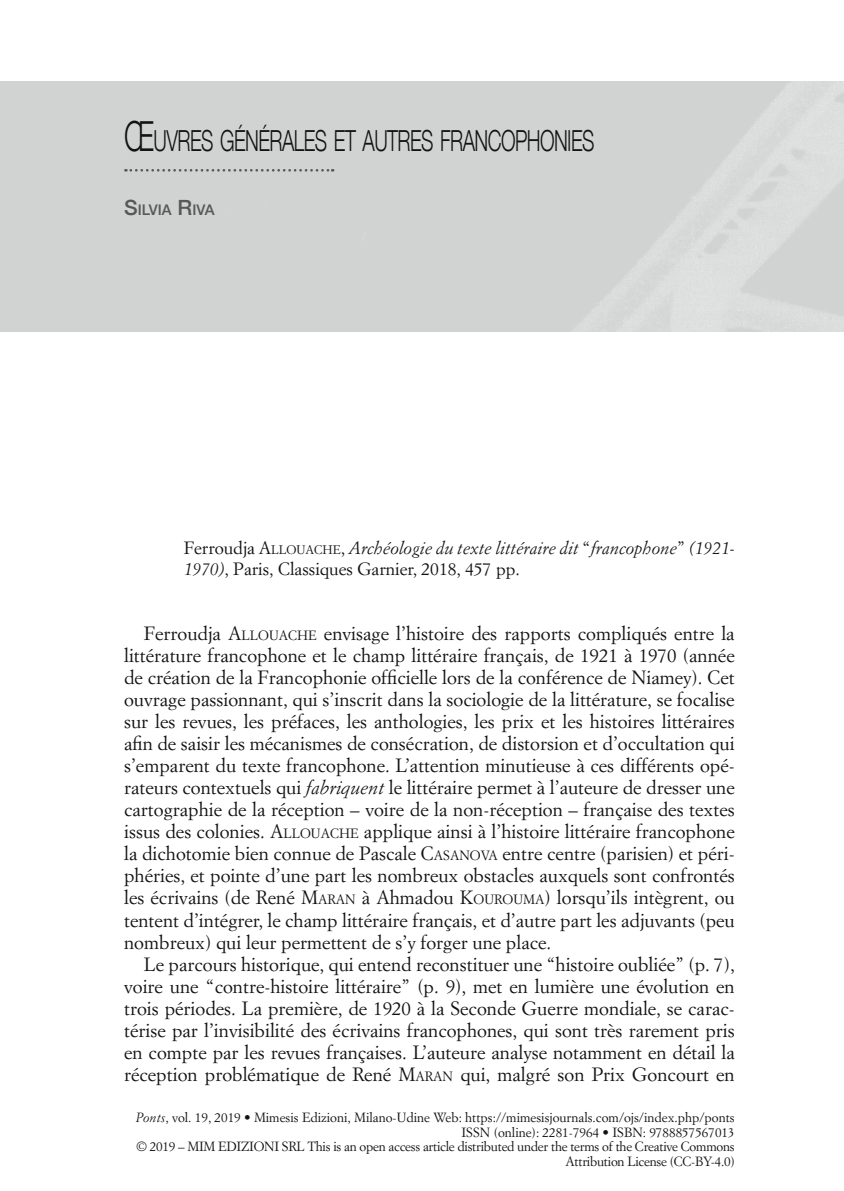
<style>
.page{position:relative;width:844px;height:1191px;background:#fff}
.page>*{position:absolute;margin:0;border:0;box-sizing:border-box;transform-origin:0 0}
.t1{font:300 29.05px "Helvetica Neue";letter-spacing:-.03em;color:#121212;scale:.68 1}
.t2{font:18.9px/22.1px "Simoncini Garamond Std";color:#121212;text-align:justify}
.t3{font:italic 17.5px/20.7px "Simoncini Garamond Std";color:#121212}
.t4{font:500 14.7px "Helvetica Neue";color:#565958}
.t5{font:13.12px/14.9px "Simoncini Garamond Std";color:#121212;text-align:right}
.s1{font-size:41.48px}
.s2{font-size:21px}
.s3{font-style:normal}
.s4{font-style:normal;font-size:12.25px}
.s5{font-style:inherit}
.s6{font-size:13.3px}
.s7{font-style:italic}
</style>
<div class="page">
<img style="left:0;top:82px;width:843px;height:250px">
<svg style="left:125px;top:169px;width:208px;height:3px"></svg>
<h1 class="t1" style="left:124px;top:117px;width:693px"><span class="s1">Œ</span>UVRES GÉNÉRALES ET AUTRES FRANCOPHONIES</h1>
<p class="t4" style="left:124px;top:198px;width:77px"><span class="s2">S</span>ILVIA <span class="s2">R</span>IVA</p>
<p class="t3" style="left:184px;top:537px;width:552px"><span class="s3">Ferroudja</span> <span class="s3">A</span><span class="s4">LLOUACHE</span><span class="s3">,</span> Archéologie du texte littéraire dit <span class="s3">“</span>francophone<span class="s3">”</span> (1921-<br>1970)<span class="s3">, Paris, Classiques Garnier, 2018, 457 pp.</span></p>
<p class="t2" style="left:124px;top:622px;width:612px;text-indent:20px">Ferroudja <span class="s5">A</span><span class="s6">LLOUACHE</span> envisage l’histoire des rapports compliqués entre la littérature francophone et le champ littéraire français, de 1921 à 1970 (année de création de la Francophonie officielle lors de la conférence de Niamey). Cet ouvrage passionnant, qui s’inscrit dans la sociologie de la littérature, se focalise sur les revues, les préfaces, les anthologies, les prix et les histoires littéraires afin de saisir les mécanismes de consécration, de distorsion et d’occultation qui s’emparent du texte francophone. L’attention minutieuse à ces différents opé&shy;rateurs contextuels qui <span class="s7">fabriquent</span> le littéraire permet à l’auteure de dresser une cartographie de la réception – voire de la non-réception – française des textes issus des colonies. <span class="s5">A</span><span class="s6">LLOUACHE</span> applique ainsi à l’histoire littéraire francophone la dichotomie bien connue de Pascale <span class="s5">C</span><span class="s6">ASANOVA</span> entre centre (parisien) et péri&shy;phéries, et pointe d’une part les nombreux obstacles auxquels sont confrontés les écrivains (de René <span class="s5">M</span><span class="s6">ARAN</span> à Ahmadou <span class="s5">K</span><span class="s6">OUROUMA</span> ) lorsqu’ils intègrent, ou tentent d’intégrer, le champ littéraire français, et d’autre part les adjuvants (peu nombreux) qui leur permettent de s’y forger une place.</p>
<p class="t2" style="left:124px;top:952px;width:612px;text-indent:20px">Le parcours historique, qui entend reconstituer une “histoire oubliée” (p. 7), voire une “contre-histoire littéraire” (p. 9), met en lumière une évolution en trois périodes. La première, de 1920 à la Seconde Guerre mondiale, se carac&shy;térise par l’invisibilité des écrivains francophones, qui sont très rarement pris en compte par les revues françaises. L’auteure analyse notamment en détail la réception problématique de René <span class="s5">M</span><span class="s6">ARAN</span> qui, malgré son Prix Goncourt en</p>
<p class="t5" style="left:136px;top:1109px;width:600px"><span class="s7">Ponts</span>, vol. 19, 2019 • Mimesis Edizioni, Milano-Udine Web: https://mimesisjournals.com/ojs/index.php/ponts ISSN (online): 2281-7964 • ISBN: 9788857567013<br>© 2019 – MIM EDIZIONI SRL This is an open access article distributed under the terms of the Creative Commons Attribution License (CC-BY-4.0)</p>
</div>
